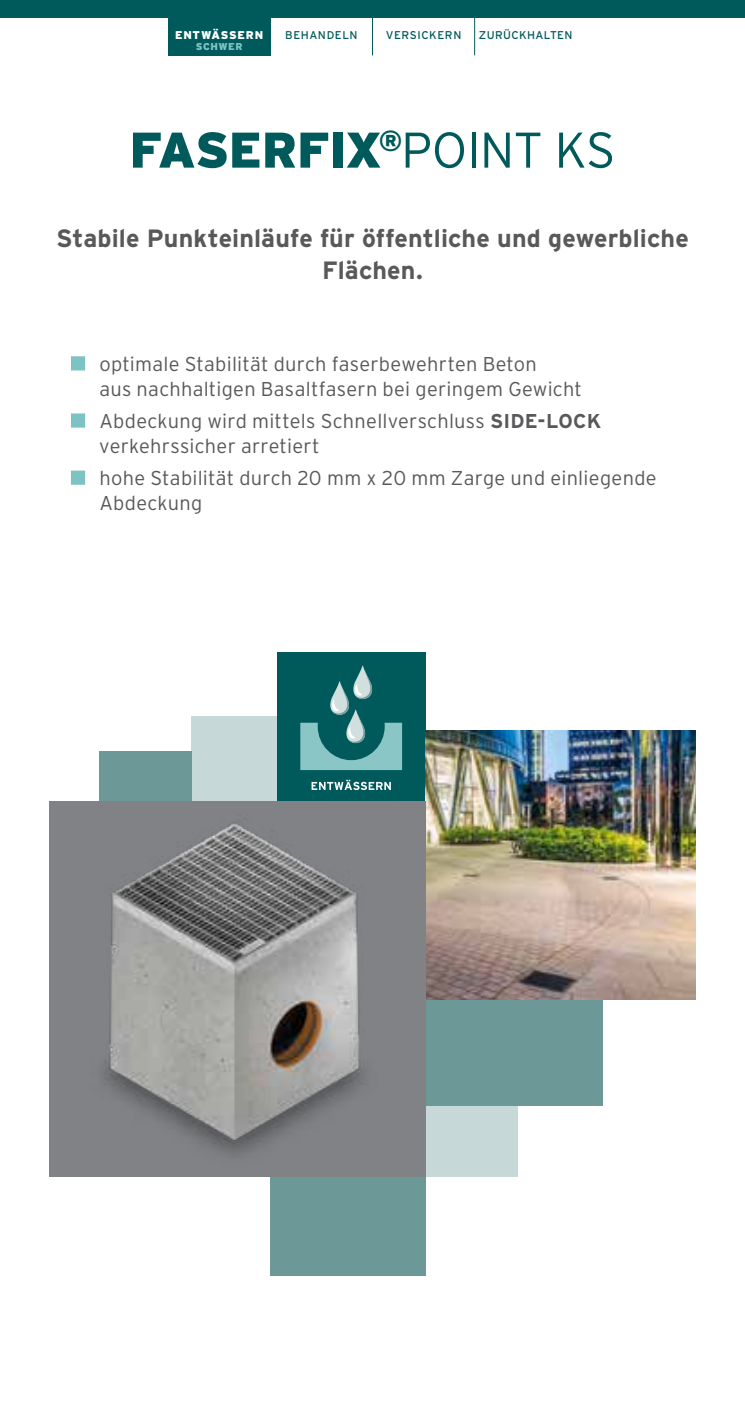
<style>
.page{position:relative;width:745px;height:1418px;background:#fff}
.page>*{position:absolute;margin:0;border:0;box-sizing:border-box;transform-origin:0 0}
.t1{font:900 50px "Interstate";letter-spacing:-.015em;color:#00595a}
.t2{font:700 25px/32.5px "Interstate";letter-spacing:.005em;color:#58595b;text-align:center}
.t3{font:300 20px/25px "Interstate";letter-spacing:.015em;color:#58595b}
.t4{font:11.25px "Interstate";letter-spacing:.045em;color:#00595a}
.t5{font:900 11.25px "Interstate";letter-spacing:.065em;color:#fff}
.t6{font:900 10px "Interstate";letter-spacing:.055em;color:#7ec3c3}
.s1{font-weight:300}
.s2{font-weight:700}
</style>
<div class="page">
<div style="left:0;top:0;width:744px;height:18px;background:#00595a"></div>
<div style="left:168px;top:0;width:102px;height:55px;background:#00595a"></div>
<hr style="left:372px;top:0;width:1px;height:55px;background:#00595a">
<hr style="left:474px;top:0;width:1px;height:55px;background:#00595a">
<hr style="left:270px;top:0;width:1px;height:55px;background:#00595a">
<div style="left:71px;top:356px;width:14px;height:14px;background:#7ec3c3;border:1px solid #7ec3c3"></div>
<div style="left:71px;top:413px;width:14px;height:14px;background:#7ec3c3;border:1px solid #7ec3c3"></div>
<div style="left:71px;top:470px;width:14px;height:15px;background:#7ec3c3;border:1px solid #7ec3c3"></div>
<div style="left:191px;top:716px;width:85px;height:85px;background:#c6d8d7"></div>
<div style="left:99px;top:751px;width:92px;height:50px;background:#6c9898"></div>
<div style="left:270px;top:1176px;width:155px;height:99px;background:#6c9898"></div>
<div style="left:425px;top:999px;width:177px;height:107px;background:#6c9898"></div>
<div style="left:425px;top:1106px;width:92px;height:70px;background:#c6d8d7"></div>
<div style="left:276px;top:652px;width:149px;height:149px;background:#00595a"></div>
<svg style="left:300px;top:666px;width:102px;height:104px"></svg>
<svg style="left:311px;top:779px;width:79px;height:11px"></svg>
<img style="left:425px;top:730px;width:269px;height:269px">
<img style="left:50px;top:801px;width:375px;height:375px">
<p class="t5" style="left:175px;top:28px;width:89px">ENTWÄSSERN</p>
<p class="t4" style="left:285px;top:29px;width:74px">BEHANDELN</p>
<p class="t4" style="left:385px;top:29px;width:77px">VERSICKERN</p>
<p class="t6" style="left:195px;top:40px;width:49px">SCHWER</p>
<p class="t4" style="left:478px;top:29px;width:95px">ZURÜCKHALTEN</p>
<h1 class="t1" style="left:129px;top:121px;width:487px">FASERFIX<sup>®</sup><span class="s1">POINT KS</span></h1>
<p class="t2" style="left:56px;top:222px;width:633px">Stabile Punkteinläufe für öffentliche und gewerbliche<br>Flächen.</p>
<p class="t3" style="left:99px;top:351px;width:484px">optimale Stabilität durch faserbewehrten Beton<br>aus nachhaltigen Basaltfasern bei geringem Gewicht</p>
<p class="t3" style="left:99px;top:408px;width:503px">Abdeckung wird mittels Schnellverschluss <span class="s2">SIDE-LOCK </span>verkehrssicher arretiert</p>
<p class="t3" style="left:99px;top:465px;width:558px">hohe Stabilität durch 20 mm x 20 mm Zarge und einliegende<br>Abdeckung</p>
</div>
